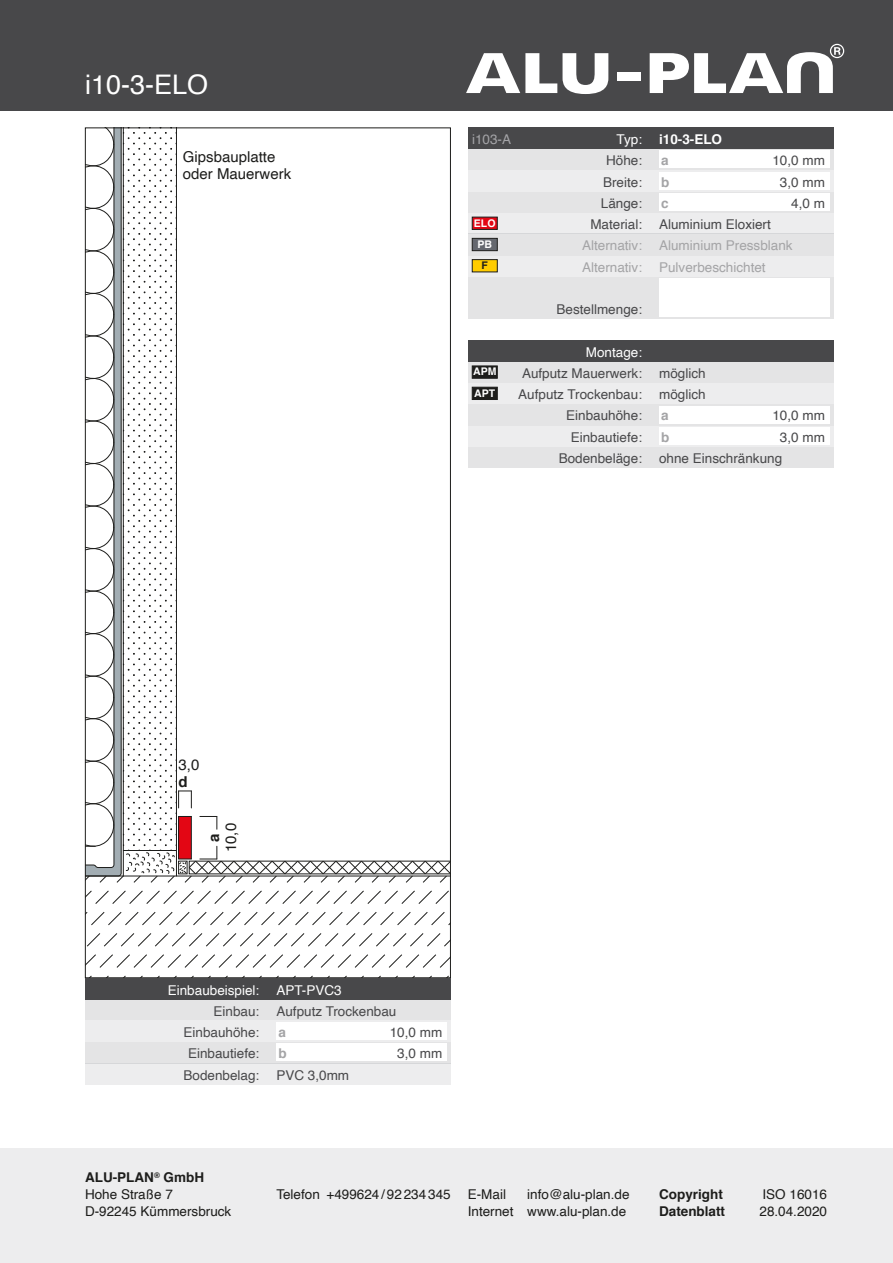
<style>
.page{position:relative;width:893px;height:1263px;background:#fff}
.page>*{position:absolute;margin:0;border:0;box-sizing:border-box;transform-origin:0 0}
.t1{font:27px "Helvetica";color:#fff}
.t2{font:15px/17px "Helvetica";color:#1d1d1b}
.t3{font:700 15px "Helvetica";color:#1d1d1b}
.t4{font:13.5px "Helvetica";color:#48484a}
.t5{font:13.5px/17px "Helvetica";color:#1d1d1b}
.t6{font:13.5px "Helvetica";color:#a4a4a6}
.t7{font:13.5px "Helvetica";color:#fff}
.t8{font:700 13.5px "Helvetica";color:#1d1d1b}
.t9{font:700 13.5px "Helvetica";color:#fff}
.t10{font:700 13.5px "Helvetica";color:#a4a4a6}
.t11{font:13.5px "Helvetica";color:#a4a4a7}
.t12{font:700 10.5px/21.3px "Helvetica";color:#fff}
.t13{font:700 10.5px "Helvetica";color:#1d1d1b}
.s1{font-weight:700}
</style>
<div class="page">
<div style="left:0;top:1148px;width:893px;height:115px;background:#ededee"></div>
<div style="left:0;top:0;width:893px;height:111px;background:#48484a"></div>
<svg style="left:87px;top:890px;width:362px;height:14px"></svg>
<svg style="left:87px;top:912px;width:362px;height:14px"></svg>
<svg style="left:87px;top:933px;width:362px;height:14px"></svg>
<svg style="left:87px;top:954px;width:362px;height:14px"></svg>
<svg style="left:90px;top:975px;width:359px;height:1px"></svg>
<svg style="left:87px;top:130px;width:362px;height:753px"></svg>
<div style="left:468px;top:361px;width:365px;height:22px;background:#e4e4e5"></div>
<div style="left:468px;top:446px;width:365px;height:22px;background:#e4e4e5"></div>
<div style="left:468px;top:425px;width:365px;height:21px;background:#ededee"></div>
<div style="left:659px;top:427px;width:170px;height:17px;background:#fff"></div>
<svg style="left:468px;top:383px;width:365px;height:42px;background:#e9e9ea"></svg>
<div style="left:659px;top:406px;width:170px;height:17px;background:#fff"></div>
<div style="left:468px;top:340px;width:365px;height:21px;background:#48484a"></div>
<div style="left:85px;top:999px;width:366px;height:21px;background:#e4e4e5"></div>
<svg style="left:85px;top:1020px;width:366px;height:64px"></svg>
<div style="left:276px;top:1023px;width:170px;height:17px;background:#fff"></div>
<div style="left:85px;top:978px;width:366px;height:21px;background:#48484a"></div>
<div style="left:468px;top:276px;width:365px;height:43px;background:#e4e4e5"></div>
<div style="left:659px;top:279px;width:170px;height:38px;background:#fff"></div>
<div style="left:468px;top:255px;width:365px;height:21px;background:#ededee"></div>
<svg style="left:468px;top:213px;width:365px;height:42px;background:#e7e7e8"></svg>
<div style="left:468px;top:191px;width:365px;height:22px;background:#e4e4e5"></div>
<div style="left:659px;top:193px;width:170px;height:17px;background:#fff"></div>
<div style="left:468px;top:170px;width:365px;height:21px;background:#ededee"></div>
<div style="left:659px;top:172px;width:170px;height:17px;background:#fff"></div>
<div style="left:468px;top:149px;width:365px;height:21px;background:#e4e4e5"></div>
<div style="left:659px;top:151px;width:170px;height:17px;background:#fff"></div>
<div style="left:468px;top:128px;width:365px;height:21px;background:#48484a"></div>
<div style="left:472px;top:366px;width:25px;height:12px;background:#1d1d1b"></div>
<div style="left:472px;top:387px;width:25px;height:13px;background:#1d1d1b;border:1px solid #1d1d1b"></div>
<div style="left:472px;top:259px;width:25px;height:13px;background:#fc0;border:1px solid #1d1d1b"></div>
<div style="left:472px;top:238px;width:25px;height:13px;background:#65686f;border:1px solid #1d1d1b"></div>
<div style="left:472px;top:217px;width:25px;height:13px;background:#e30614;border:1px solid #1d1d1b"></div>
<svg style="left:650px;top:44px;width:194px;height:49px"></svg>
<div style="left:617px;top:72px;width:23px;height:9px;background:#fff"></div>
<svg style="left:466px;top:53px;width:142px;height:41px"></svg>
<h1 class="t1" style="left:85px;top:63px;width:125px">i10-3-ELO</h1>
<p class="t2" style="left:183px;top:148px;width:110px">Gipsbauplatte oder Mauerwerk</p>
<p class="t11" style="left:472px;top:129px;width:41px">i103-A</p>
<p class="t7" style="left:617px;top:129px;width:27px">Typ:</p>
<p class="t9" style="left:659px;top:128px;width:65px">i10-3-ELO</p>
<p class="t4" style="left:606px;top:150px;width:38px">Höhe:</p>
<p class="t10" style="left:661px;top:150px;width:9px">a</p>
<p class="t4" style="left:772px;top:150px;width:54px">10,0 mm</p>
<p class="t4" style="left:603px;top:171px;width:41px">Breite:</p>
<p class="t10" style="left:661px;top:171px;width:10px">b</p>
<p class="t4" style="left:780px;top:171px;width:47px">3,0 mm</p>
<p class="t4" style="left:601px;top:193px;width:43px">Länge:</p>
<p class="t10" style="left:661px;top:192px;width:9px">c</p>
<p class="t4" style="left:791px;top:193px;width:35px">4,0 m</p>
<p class="t12" style="left:474px;top:212px;width:23px">ELO</p>
<p class="t4" style="left:590px;top:214px;width:53px">Material:</p>
<p class="t4" style="left:659px;top:214px;width:113px">Aluminium Eloxiert</p>
<p class="t12" style="left:477px;top:234px;width:16px">PB</p>
<p class="t6" style="left:582px;top:235px;width:62px">Alternativ:</p>
<p class="t6" style="left:659px;top:235px;width:135px">Aluminium Pressblank</p>
<p class="t13" style="left:482px;top:257px;width:8px">F</p>
<p class="t6" style="left:582px;top:256px;width:62px">Alternativ:</p>
<p class="t6" style="left:659px;top:256px;width:108px">Pulverbeschichtet</p>
<p class="t4" style="left:557px;top:299px;width:87px">Bestellmenge:</p>
<p class="t12" style="left:473px;top:361px;width:25px">APM<br>APT</p>
<p class="t7" style="left:586px;top:342px;width:58px">Montage:</p>
<p class="t4" style="left:518px;top:384px;width:125px">Aufputz Trockenbau:</p>
<p class="t4" style="left:659px;top:384px;width:48px">möglich</p>
<p class="t4" style="left:522px;top:363px;width:122px">Aufputz Mauerwerk:</p>
<p class="t4" style="left:659px;top:363px;width:48px">möglich</p>
<p class="t4" style="left:566px;top:405px;width:77px">Einbauhöhe:</p>
<p class="t10" style="left:661px;top:405px;width:9px">a</p>
<p class="t4" style="left:772px;top:405px;width:54px">10,0 mm</p>
<p class="t4" style="left:571px;top:427px;width:73px">Einbautiefe:</p>
<p class="t10" style="left:661px;top:426px;width:10px">b</p>
<p class="t4" style="left:780px;top:427px;width:47px">3,0 mm</p>
<p class="t4" style="left:559px;top:448px;width:85px">Bodenbeläge:</p>
<p class="t4" style="left:659px;top:448px;width:125px">ohne Einschränkung</p>
<p class="t2" style="left:179px;top:756px;width:22px">3,0</p>
<p class="t3" style="left:179px;top:769px;width:11px">d</p>
<p class="t3" style="left:202px;top:842px;width:10px;rotate:-90deg">a</p>
<p class="t2" style="left:223px;top:852px;width:31px;rotate:-90deg">10,0</p>
<p class="t7" style="left:168px;top:979px;width:93px">Einbaubeispiel:</p>
<p class="t4" style="left:214px;top:1001px;width:47px">Einbau:</p>
<p class="t7" style="left:276px;top:979px;width:67px">APT-PVC3</p>
<p class="t4" style="left:276px;top:1001px;width:122px">Aufputz Trockenbau</p>
<p class="t4" style="left:184px;top:1022px;width:77px">Einbauhöhe:</p>
<p class="t10" style="left:279px;top:1021px;width:9px">a</p>
<p class="t4" style="left:390px;top:1022px;width:54px">10,0 mm</p>
<p class="t4" style="left:188px;top:1043px;width:73px">Einbautiefe:</p>
<p class="t10" style="left:279px;top:1043px;width:10px">b</p>
<p class="t4" style="left:397px;top:1043px;width:47px">3,0 mm</p>
<p class="t4" style="left:184px;top:1064px;width:77px">Bodenbelag:</p>
<p class="t4" style="left:276px;top:1064px;width:74px">PVC 3,0mm</p>
<p class="t5" style="left:85px;top:1169px;width:148px"><span class="s1">ALU-PLAN</span><sup>®</sup> <span class="s1">GmbH<br></span>Hohe Straße 7<br>D-92245 Kümmersbruck</p>
<p class="t5" style="left:276px;top:1186px;width:176px">Telefon +499624 /92234345</p>
<p class="t8" style="left:659px;top:1183px;width:65px">Copyright</p>
<p class="t5" style="left:762px;top:1186px;width:66px">ISO 16016</p>
<p class="t8" style="left:659px;top:1200px;width:68px">Datenblatt</p>
<p class="t5" style="left:759px;top:1203px;width:69px">28.04.2020</p>
<p class="t5" style="left:468px;top:1186px;width:163px;text-align:right">info@alu-plan.de<br>Internet www.alu-plan.de</p>
<p class="t5" style="left:468px;top:1186px;width:40px">E-Mail</p>
</div>
